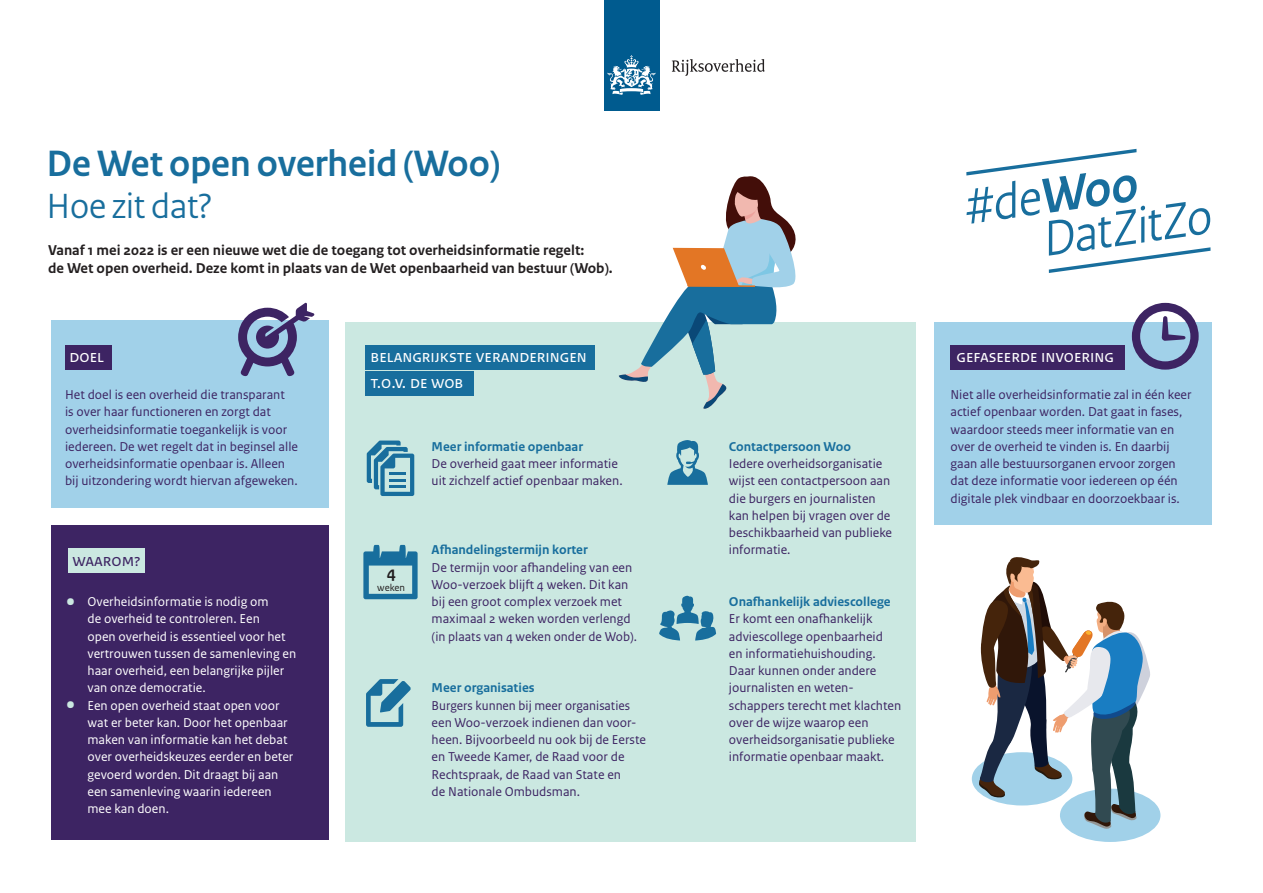
<style>
.page{position:relative;width:1263px;height:893px;background:#fff}
.page>*{position:absolute;margin:0;border:0;box-sizing:border-box;transform-origin:0 0}
.t1{font:700 38.55px "Rijksoverheid Sans Heading";color:#186e9d}
.t2{font:36.9px "Rijksoverheid Sans Heading";color:#186e9d}
.t3{font:18px/25.5px "Rijksoverheid Sans Text";color:#fff}
.t4{font:18px "Rijksoverheid Sans Text";color:#3d2463}
.t5{font:700 16.95px "Rijksoverheid Sans Text";color:#231f20}
.t6{font:700 15px/18px "Rijksoverheid Sans Text";color:#231f20}
.t7{font:13.5px/17.2px "Rijksoverheid Sans Text";color:#3d2463}
.t8{font:13.5px/17.2px "Rijksoverheid Sans Text";color:#fff}
.t9{font:700 13.5px "Rijksoverheid Sans Text";color:#186e9d}
.t10{font:10.5px "Rijksoverheid Sans Text";color:#231f20}
.s1{font-size:31.5px;color:#cbe8e1}
</style>
<div class="page">
<div style="left:345px;top:323px;width:571px;height:519px;background:#cbe8e1"></div>
<div style="left:51px;top:321px;width:277px;height:187px;background:#a1d1e9"></div>
<div style="left:934px;top:323px;width:278px;height:202px;background:#a1d1e9"></div>
<div style="left:51px;top:525px;width:277px;height:315px;background:#3d2463"></div>
<div style="left:1060px;top:789px;width:100px;height:53px;background:#a1d1e9;border-radius:50%"></div>
<svg style="left:978px;top:557px;width:175px;height:272px"></svg>
<svg style="left:966px;top:149px;width:244px;height:124px"></svg>
<div style="left:604px;top:0;width:55px;height:111px;background:#005b8f"></div>
<svg style="left:607px;top:55px;width:48px;height:40px"></svg>
<svg style="left:672px;top:59px;width:93px;height:17px"></svg>
<svg style="left:363px;top:545px;width:55px;height:54px"></svg>
<div style="left:365px;top:345px;width:229px;height:25px;background:#186e9d"></div>
<div style="left:365px;top:372px;width:108px;height:24px;background:#186e9d"></div>
<div style="left:65px;top:345px;width:47px;height:25px;background:#3d2463"></div>
<div style="left:950px;top:345px;width:175px;height:25px;background:#3d2463"></div>
<div style="left:68px;top:548px;width:76px;height:24px;background:#cbe8e1"></div>
<svg style="left:238px;top:302px;width:77px;height:74px"></svg>
<svg style="left:1132px;top:303px;width:67px;height:67px"></svg>
<svg style="left:619px;top:176px;width:182px;height:233px"></svg>
<svg style="left:659px;top:595px;width:57px;height:46px"></svg>
<svg style="left:667px;top:440px;width:41px;height:45px"></svg>
<svg style="left:367px;top:441px;width:47px;height:55px"></svg>
<hr style="left:389px;top:485px;width:17px;height:3px;background:#186e9d">
<svg style="left:366px;top:679px;width:45px;height:48px"></svg>
<h1 class="t1" style="left:47px;top:142px;width:455px">De Wet open overheid (Woo)</h1>
<h2 class="t2" style="left:47px;top:184px;width:167px">Hoe zit dat?</h2>
<p class="t6" style="left:48px;top:241px;width:566px">Vanaf 1 mei 2022 is er een nieuwe wet die de toegang tot overheidsinformatie regelt:<br>de Wet open overheid. Deze komt in plaats van de Wet openbaarheid van bestuur (Wob).</p>
<h3 class="t3" style="left:70px;top:344px;width:36px">doel</h3>
<h3 class="t3" style="left:956px;top:344px;width:159px">gefaseerde invoering</h3>
<h3 class="t3" style="left:371px;top:344px;width:218px">belangrijkste veranderingen t.o.v. de wob</h3>
<p class="t7" style="left:65px;top:386px;width:234px">Het doel is een overheid die transparant<br>is over haar functioneren en zorgt dat overheidsinformatie toegankelijk is voor iedereen. De wet regelt dat in beginsel alle overheidsinformatie openbaar is. Alleen bij uitzondering wordt hiervan afgeweken.</p>
<p class="t7" style="left:950px;top:386px;width:243px">Niet alle overheidsinformatie zal in één keer actief openbaar worden. Dat gaat in fases, waardoor steeds meer informatie van en over de overheid te vinden is. En daarbij gaan alle bestuursorganen ervoor zorgen dat deze informatie voor iedereen op één digitale plek vindbaar en doorzoekbaar is.</p>
<p class="t9" style="left:432px;top:439px;width:153px">Meer informatie openbaar</p>
<p class="t7" style="left:432px;top:455px;width:193px">De overheid gaat meer informatie uit zichzelf actief openbaar maken.</p>
<p class="t9" style="left:729px;top:439px;width:123px">Contactpersoon Woo</p>
<p class="t7" style="left:729px;top:455px;width:165px">Iedere overheidsorganisatie wijst een contactpersoon aan die burgers en journalisten kan helpen bij vragen over de beschikbaarheid van publieke informatie.</p>
<p class="t9" style="left:432px;top:542px;width:158px">Afhandelingstermijn korter</p>
<p class="t7" style="left:432px;top:559px;width:207px">De termijn voor afhandeling van een Woo-verzoek blijft 4 weken. Dit kan bij een groot complex verzoek met maximaal 2 weken worden verlengd (in plaats van 4 weken onder de Wob).</p>
<p class="t9" style="left:432px;top:680px;width:104px">Meer organisaties</p>
<p class="t7" style="left:432px;top:697px;width:216px">Burgers kunnen bij meer organisaties een Woo-verzoek indienen dan voor&shy;heen. Bijvoorbeeld nu ook bij de Eerste en Tweede Kamer, de Raad voor de Rechtspraak, de Raad van State en<br>de Nationale Ombudsman.</p>
<h3 class="t4" style="left:72px;top:549px;width:69px">waarom?</h3>
<p class="t5" style="left:387px;top:563px;width:10px">4</p>
<p class="t10" style="left:377px;top:582px;width:29px">weken</p>
<p class="t8" style="left:87px;top:593px;width:210px;text-indent:-21px"><span class="s1">•</span> Overheidsinformatie is nodig om<br>de overheid te controleren. Een<br>open overheid is essentieel voor het vertrouwen tussen de samenleving en haar overheid, een belangrijke pijler van onze democratie.</p>
<p class="t8" style="left:87px;top:697px;width:207px;text-indent:-21px"><span class="s1">•</span> Een open overheid staat open voor wat er beter kan. Door het openbaar maken van informatie kan het debat over overheidskeuzes eerder en beter gevoerd worden. Dit draagt bij aan een samenleving waarin iedereen mee kan doen.</p>
<p class="t9" style="left:729px;top:594px;width:163px">Onafhankelijk adviescollege</p>
<p class="t7" style="left:729px;top:610px;width:174px">Er komt een onafhankelijk adviescollege openbaarheid<br>en informatiehuishouding.<br>Daar kunnen onder andere journalisten en weten&shy;schappers terecht met klachten over de wijze waarop een overheidsorganisatie publieke informatie openbaar maakt.</p>
</div>
